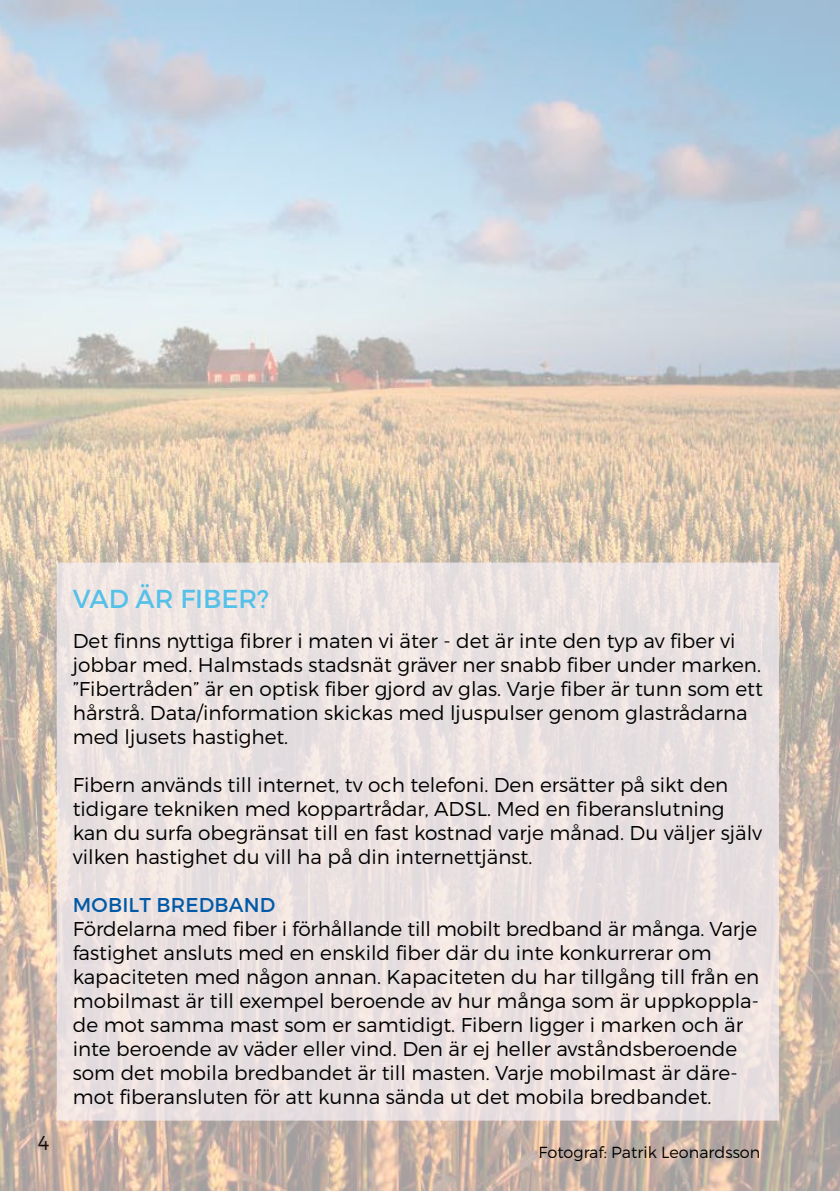
<style>
.page{position:relative;width:840px;height:1191px;background:#fff}
.page>*{position:absolute;margin:0;border:0;box-sizing:border-box;transform-origin:0 0}
.t1{font:26px "Montserrat";color:#55c1e9}
.t2{font:300 20px/24px "Montserrat";color:#000}
.t3{font:20px "Montserrat";letter-spacing:.01em;color:#005aa7}
.t4{font:300 16px "Montserrat";color:#000}
</style>
<div class="page">
<img style="left:0;top:0;width:839px;height:1191px">
<div style="left:57px;top:562px;width:721px;height:558px;background:linear-gradient(to right,#ebe2e1,#e9e1e1);border:6px solid #f4eef4"></div>
<p class="t2" style="left:38px;top:1130px;width:13px">4</p>
<h1 class="t1" style="left:73px;top:583px;width:197px">VAD ÄR FIBER?</h1>
<p class="t2" style="left:73px;top:628px;width:691px">Det finns nyttiga fibrer i maten vi äter - det är inte den typ av fiber vi jobbar med. Halmstads stadsnät gräver ner snabb fiber under marken. ”Fibertråden” är en optisk fiber gjord av glas. Varje fiber är tunn som ett hårstrå. Data/information skickas med ljuspulser genom glastrådarna med ljusets hastighet.</p>
<p class="t2" style="left:73px;top:772px;width:690px">Fibern används till internet, tv och telefoni. Den ersätter på sikt den tidigare tekniken med koppartrådar, ADSL. Med en fiberanslutning kan du surfa obegränsat till en fast kostnad varje månad. Du väljer själv vilken hastighet du vill ha på din internettjänst.</p>
<p class="t3" style="left:73px;top:892px;width:204px">MOBILT BREDBAND</p>
<p class="t2" style="left:73px;top:916px;width:687px">Fördelarna med fiber i förhållande till mobilt bredband är många. Varje fastighet ansluts med en enskild fiber där du inte konkurrerar om kapaciteten med någon annan. Kapaciteten du har tillgång till från en mobilmast är till exempel beroende av hur många som är uppkoppla&shy;de mot samma mast som er samtidigt. Fibern ligger i marken och är inte beroende av väder eller vind. Den är ej heller avståndsberoende som det mobila bredbandet är till masten. Varje mobilmast är däre&shy;mot fiberansluten för att kunna sända ut det mobila bredbandet.</p>
<p class="t4" style="left:538px;top:1142px;width:223px">Fotograf: Patrik Leonardsson</p>
</div>
